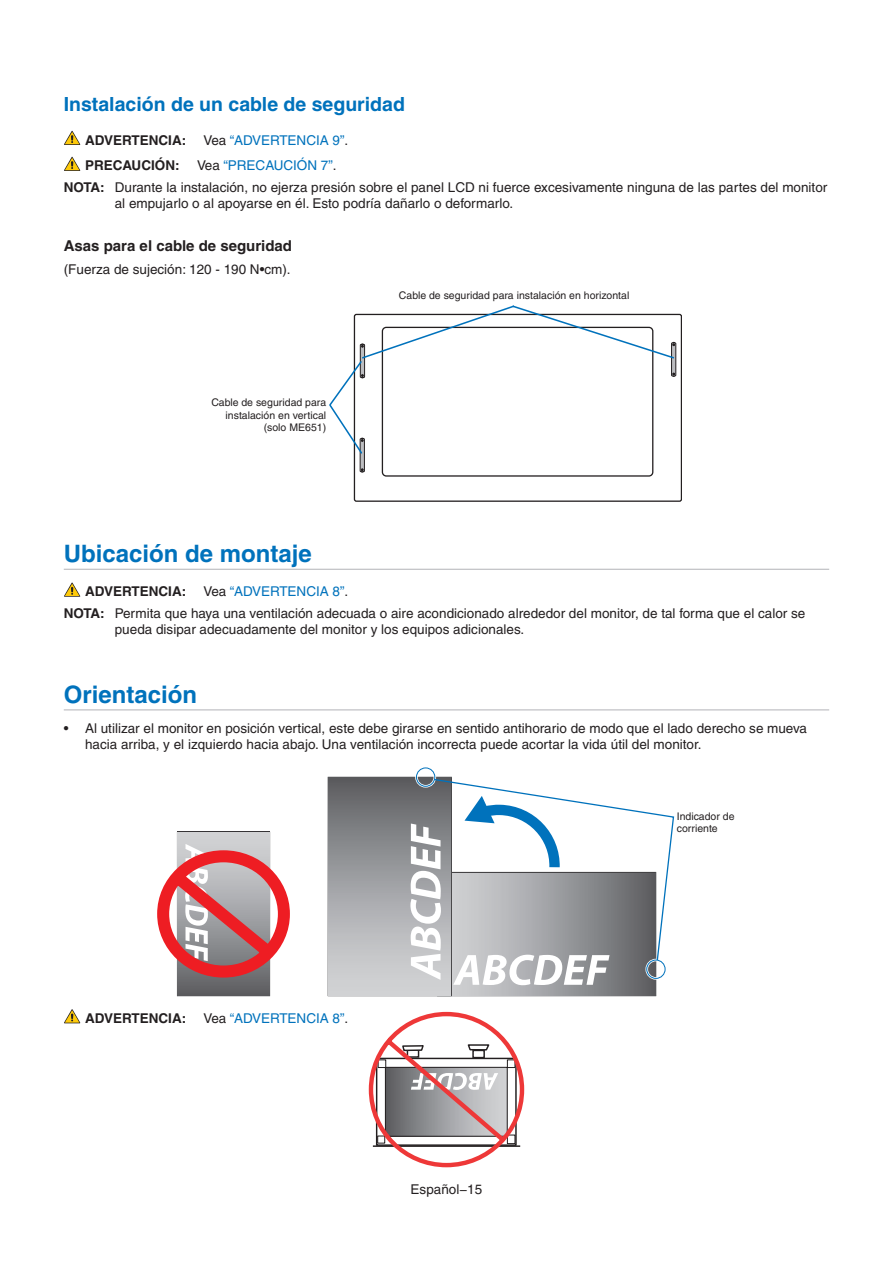
<style>
.page{position:relative;width:893px;height:1263px;background:#fff}
.page>*{position:absolute;margin:0;border:0;box-sizing:border-box;transform-origin:0 0}
.t1{font:700 24px "Helvetica";color:#0072bc}
.t2{font:700 19.5px "Helvetica";color:#0072bc}
.t3{font:700 15px "Helvetica";color:#231f20}
.t4{font:13.5px/16.2px "Helvetica";color:#231f20}
.t5{font:13.5px "Helvetica";color:#0072bc}
.t6{font:700 13.5px "Helvetica";color:#231f20}
.t7{font:10.5px/12.6px "Helvetica";color:#231f20;text-align:right}
.s1{color:#231f20}
</style>
<div class="page">
<svg style="left:354px;top:314px;width:328px;height:188px"></svg>
<svg style="left:675px;top:342px;width:1px;height:35px"></svg>
<svg style="left:360px;top:455px;width:5px;height:18px"></svg>
<svg style="left:329px;top:306px;width:346px;height:149px"></svg>
<hr style="left:64px;top:569px;width:765px;height:1px;background:#b2b3b7">
<hr style="left:64px;top:709px;width:765px;height:1px;background:#b2b3b7">
<svg style="left:157px;top:832px;width:133px;height:164px"></svg>
<div style="left:415px;top:767px;width:21px;height:20px;border:3px solid #fff;border-radius:50%"></div>
<div style="left:416px;top:768px;width:19px;height:19px;border:1px solid #0072bc;border-radius:50%"></div>
<svg style="left:328px;top:777px;width:346px;height:219px"></svg>
<svg style="left:64px;top:131px;width:16px;height:14px"></svg>
<svg style="left:64px;top:157px;width:16px;height:14px"></svg>
<svg style="left:64px;top:582px;width:16px;height:15px"></svg>
<svg style="left:64px;top:1009px;width:16px;height:14px"></svg>
<svg style="left:369px;top:1012px;width:155px;height:155px"></svg>
<h2 class="t2" style="left:64px;top:92px;width:343px">Instalación de un cable de seguridad</h2>
<p class="t6" style="left:85px;top:132px;width:9px">ADVERTENCIA:</p>
<p class="t5" style="left:203px;top:132px;width:146px"><span class="s1">Vea</span> “ADVERTENCIA 9”<span class="s1">.</span></p>
<p class="t6" style="left:85px;top:157px;width:11px">PREC</p>
<p class="t6" style="left:132px;top:157px;width:49px">AUCIÓN:</p>
<p class="t5" style="left:197px;top:158px;width:141px"><span class="s1">Vea</span> “PRECAUCIÓN 7”<span class="s1">.</span></p>
<p class="t6" style="left:64px;top:179px;width:8px">NOTA:</p>
<p class="t4" style="left:115px;top:179px;width:714px">Durante la instalación, no ejerza presión sobre el panel LCD ni fuerce excesivamente ninguna de las partes del monitor al empujarlo o al apoyarse en él. Esto podría dañarlo o deformarlo.</p>
<p class="t3" style="left:64px;top:237px;width:230px">Asas para el cable de seguridad</p>
<p class="t4" style="left:64px;top:261px;width:228px">(Fuerza de sujeción: 120 - 190 N•cm).</p>
<p class="t7" style="left:399px;top:289px;width:232px">Cable de seguridad para instalación en horizontal</p>
<p class="t7" style="left:211px;top:396px;width:116px">Cable de seguridad para instalación en vertical (solo ME651)</p>
<h1 class="t1" style="left:64px;top:539px;width:250px">Ubicación de montaje</h1>
<p class="t6" style="left:85px;top:583px;width:9px">ADVERTENCIA:</p>
<p class="t5" style="left:203px;top:584px;width:146px"><span class="s1">Vea</span> “ADVERTENCIA 8”<span class="s1">.</span></p>
<p class="t6" style="left:64px;top:605px;width:8px">NOTA:</p>
<p class="t4" style="left:115px;top:605px;width:692px">Permita que haya una ventilación adecuada o aire acondicionado alrededor del monitor, de tal forma que el calor se pueda disipar adecuadamente del monitor y los equipos adicionales.</p>
<h1 class="t1" style="left:64px;top:680px;width:135px">Orientación</h1>
<p class="t4" style="left:85px;top:720px;width:723px;text-indent:-21px">• Al utilizar el monitor en posición vertical, este debe girarse en sentido antihorario de modo que el lado derecho se mueva hacia arriba, y el izquierdo hacia abajo. Una ventilación incorrecta puede acortar la vida útil del monitor.</p>
<p class="t6" style="left:85px;top:1010px;width:9px">ADVERTENCIA:</p>
<p class="t5" style="left:203px;top:1010px;width:146px"><span class="s1">Vea</span> “ADVERTENCIA 8”<span class="s1">.</span></p>
<p class="t4" style="left:411px;top:1181px;width:73px">Español−15</p>
<p class="t7" style="left:677px;top:810px;width:59px;text-align:left">Indicador de corriente</p>
</div>
